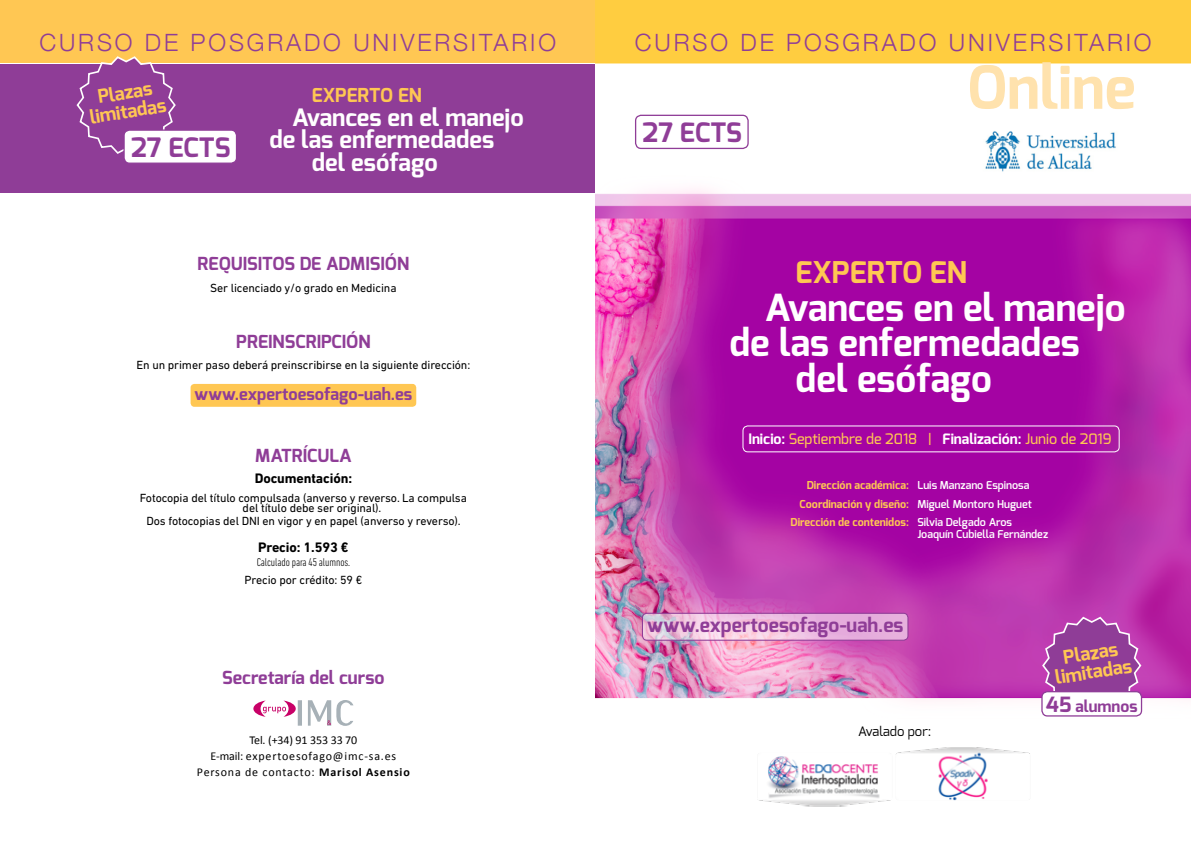
<style>
.page{position:relative;width:1191px;height:842px;background:#fff}
.page>*{position:absolute;margin:0;border:0;box-sizing:border-box;transform-origin:0 0}
.t1{font:700 59.5px "Exo";color:#ffe2ad}
.t2{font:700 37.3px "Exo";color:#fff}
.t3{font:700 29.9px "Exo";color:#ffc753}
.t4{font:700 26.8px "Exo";color:#8f3d97}
.t5{font:700 24px "Exo";color:#fff}
.t6{font:300 23.8px "Helvetica Neue";letter-spacing:.12em;color:#8f3d97}
.t7{font:700 19.5px "Exo";color:#8f3d97}
.t8{font:700 19.2px "Exo";color:#ffc753}
.t9{font:700 18.7px/18.7px "Exo";color:#ffc753;text-align:center}
.t10{font:700 18px "Exo";color:#8f3d97}
.t11{font:700 16.6px "Exo";color:#8f3d97}
.t12{font:700 16px "Exo";color:#8f3d97}
.t13{font:500 14.4px "Exo";color:#ffc753}
.t14{font:700 14px "DIN Next LT Pro";letter-spacing:-.01em;color:#000}
.t15{font:13px "Exo";letter-spacing:-.005em;color:#000}
.t16{font:12px/9.8px "DIN Next LT Pro";letter-spacing:-.01em;color:#000}
.t17{font:12px/15.8px "Calibri";letter-spacing:.065em;color:#000;text-align:center}
.t18{font:300 condensed 11.5px "DIN Next LT Pro";letter-spacing:-.01em;color:#000}
.t19{font:600 10.9px/18.4px "Exo";color:#fff}
.t20{font:700 10.9px/18.4px "Exo";color:#ffc753;text-align:right}
.s1{font-weight:700}
.s2{font-weight:700;color:#fff}
.s3{font-size:21px}
</style>
<div class="page">
<div style="left:0;top:0;width:595px;height:63px;background:#ffc753"></div>
<div style="left:0;top:65px;width:595px;height:128px;background:#8f3d97"></div>
<img style="left:595px;top:0;width:596px;height:807px">
<img style="left:975px;top:124px;width:152px;height:55px">
<svg style="left:75px;top:56px;width:102px;height:98px"></svg>
<svg style="left:1041px;top:615px;width:101px;height:100px;background:#a146a3"></svg>
<div style="left:635px;top:115px;width:113px;height:33px;background:#fff;border-radius:6px"></div>
<div style="left:635px;top:115px;width:113px;height:34px;border:1px solid #8f3d97;border-radius:6px"></div>
<div style="left:124px;top:130px;width:112px;height:33px;background:#fff;border-radius:6px"></div>
<div style="left:123px;top:129px;width:114px;height:35px;border:1px solid #8f3d97;border-radius:6px"></div>
<div style="left:1042px;top:692px;width:99px;height:24px;background:#fff;border-radius:6px"></div>
<div style="left:1041px;top:691px;width:101px;height:25px;border:1px solid #8f3d97;border-radius:6px"></div>
<div style="left:742px;top:426px;width:377px;height:26px;border:1px solid #fff;border-radius:5px"></div>
<img style="left:891px;top:747px;width:141px;height:56px">
<img style="left:754px;top:750px;width:141px;height:56px">
<svg style="left:642px;top:613px;width:266px;height:27px;background:#ebbdde"></svg>
<div style="left:642px;top:613px;width:266px;height:28px;border:1px solid #8f3d97;border-radius:4px"></div>
<div style="left:191px;top:384px;width:225px;height:23px;background:#ffc753;border-radius:4px"></div>
<svg style="left:253px;top:700px;width:100px;height:26px"></svg>
<h3 class="t6" style="left:39px;top:23px;width:518px">CURSO DE POSGRADO UNIVERSITARIO</h3>
<h3 class="t9" style="left:86px;top:89px;width:79px;rotate:-9deg">Plazas limitadas</h3>
<h3 class="t4" style="left:131px;top:130px;width:101px">27 ECTS</h3>
<h3 class="t8" style="left:312px;top:82px;width:112px">EXPERTO EN</h3>
<h3 class="t5" style="left:292px;top:102px;width:233px">Avances en el manejo</h3>
<h3 class="t5" style="left:269px;top:124px;width:226px">de las enfermedades</h3>
<h3 class="t5" style="left:312px;top:147px;width:128px">del esófago</h3>
<h3 class="t10" style="left:198px;top:252px;width:213px">REQUISITOS DE ADMISIÓN</h3>
<p class="t16" style="left:210px;top:283px;width:188px">Ser licenciado y/o grado en Medicina</p>
<h3 class="t10" style="left:236px;top:329px;width:136px">PREINSCRIPCIÓN</h3>
<p class="t16" style="left:136px;top:360px;width:335px">En un primer paso deberá preinscribirse en la siguiente dirección:</p>
<h3 class="t11" style="left:194px;top:383px;width:219px">www.expertoesofago-uah.es</h3>
<h3 class="t10" style="left:255px;top:444px;width:98px">MATRÍCULA</h3>
<p class="t14" style="left:255px;top:470px;width:99px">Documentación:</p>
<p class="t16" style="left:243px;top:493px;width:226px;text-indent:-103px">Fotocopia del título compulsada (anverso y reverso. La compulsa del título debe ser original).</p>
<p class="t16" style="left:146px;top:516px;width:316px">Dos fotocopias del DNI en vigor y en papel (anverso y reverso).</p>
<p class="t14" style="left:258px;top:539px;width:92px">Precio: 1.593 €</p>
<p class="t18" style="left:257px;top:555px;width:95px">Calculado para 45 alumnos.</p>
<p class="t16" style="left:244px;top:575px;width:119px">Precio por crédito: 59 €</p>
<h3 class="t10" style="left:222px;top:666px;width:164px">Secretaría del curso</h3>
<p class="t17" style="left:197px;top:732px;width:214px">Tel. (+34) 91 353 33 70<br>E-mail: expertoesofago@imc-sa.es<br>Persona de contacto: <span class="s1">Marisol Asensio</span></p>
<h3 class="t6" style="left:635px;top:23px;width:518px">CURSO DE POSGRADO UNIVERSITARIO</h3>
<h3 class="t4" style="left:642px;top:115px;width:101px">27 ECTS</h3>
<h1 class="t1" style="left:967px;top:49px;width:170px">Online</h1>
<h3 class="t3" style="left:795px;top:253px;width:173px">EXPERTO EN</h3>
<h2 class="t2" style="left:765px;top:283px;width:362px">Avances en el manejo</h2>
<h2 class="t2" style="left:729px;top:318px;width:352px">de las enfermedades</h2>
<h2 class="t2" style="left:795px;top:354px;width:198px">del esófago</h2>
<p class="t13" style="left:748px;top:429px;width:365px"><span class="s2">Inicio:</span> Septiembre de 2018 | <span class="s2">Finalización:</span> Junio de 2019</p>
<p class="t20" style="left:790px;top:476px;width:120px">Dirección académica:<br>Coordinación y diseño:<br>Dirección de contenidos:</p>
<p class="t19" style="left:917px;top:476px;width:116px">Luis Manzano Espinosa<br>Miguel Montoro Huguet<br>Silvia Delgado Aros</p>
<p class="t19" style="left:917px;top:525px;width:132px">Joaquín Cubiella Fernández</p>
<h3 class="t7" style="left:647px;top:613px;width:258px">www.expertoesofago-uah.es</h3>
<h3 class="t9" style="left:1051px;top:650px;width:79px;rotate:-9deg">Plazas limitadas</h3>
<h3 class="t12" style="left:1046px;top:696px;width:93px"><span class="s3">45</span> alumnos</h3>
<p class="t15" style="left:858px;top:723px;width:75px">Avalado por:</p>
</div>
